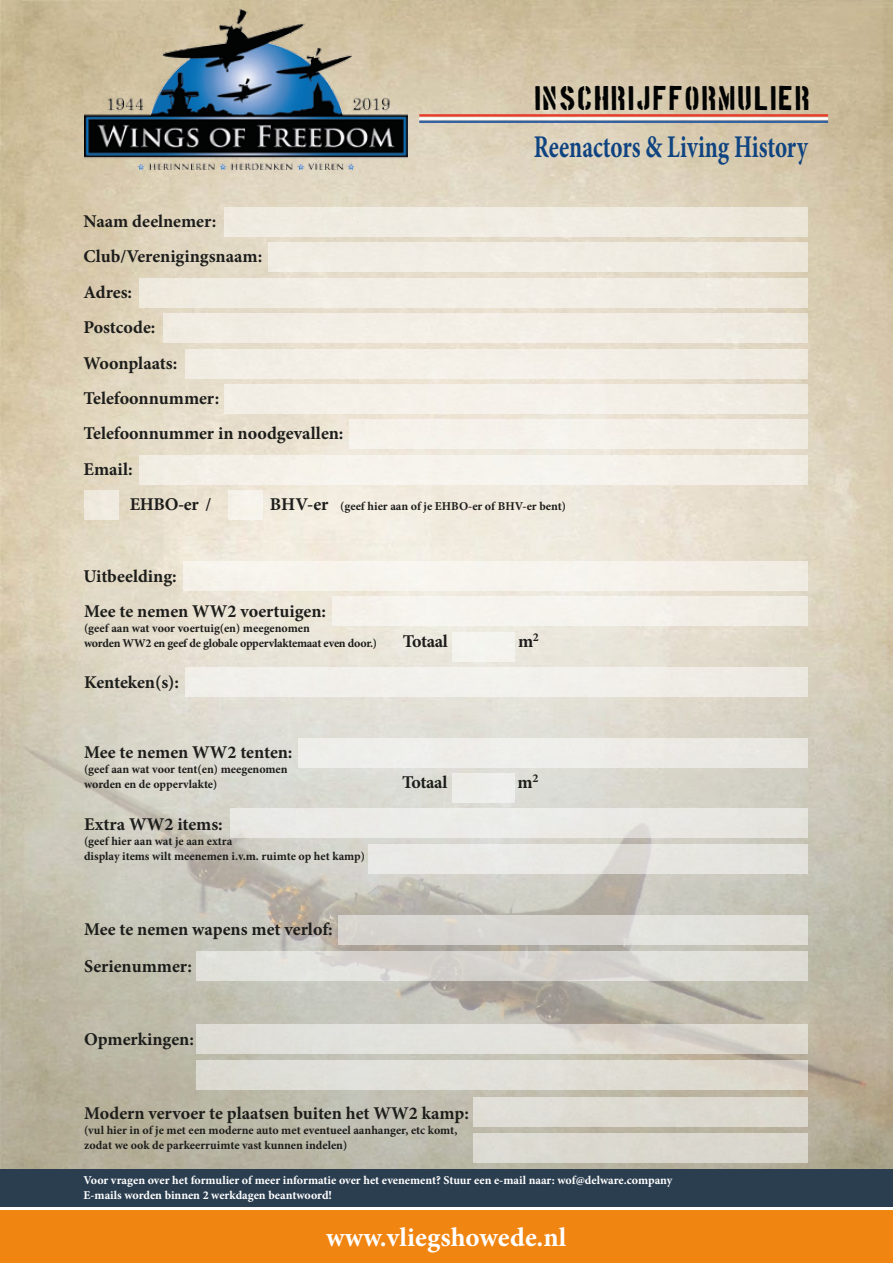
<style>
.page{position:relative;width:893px;height:1263px;background:#fff}
.page>*{position:absolute;margin:0;border:0;box-sizing:border-box;transform-origin:0 0}
.t1{font:700 31.65px "Minion Pro";color:#104481;scale:.73 1}
.t2{font:700 27px "Minion Pro";letter-spacing:.005em;color:#fff}
.t3{font:27px "Boston Traffic";letter-spacing:.05em;color:#020303}
.t4{font:700 18px/35.4px "Minion Pro";letter-spacing:-.005em;color:#1d1d1b}
.t5{font:700 12px/15px "Minion Pro";letter-spacing:-.005em;color:#1d1d1b}
.t6{font:700 12px/15px "Minion Pro";letter-spacing:-.005em;color:#fff}
.s1{font-size:18px}
</style>
<div class="page">
<img style="left:0;top:0;width:893px;height:552px">
<hr style="left:419px;top:114px;width:409px;height:3px;background:#e73c2c">
<hr style="left:419px;top:117px;width:409px;height:3px;background:#fff">
<hr style="left:419px;top:121px;width:409px;height:2px;background:#3661a2">
<div style="left:224px;top:207px;width:584px;height:30px;background:#efebe1"></div>
<div style="left:268px;top:243px;width:540px;height:29px;background:#f0ece3"></div>
<div style="left:139px;top:278px;width:669px;height:30px;background:#f1ede4"></div>
<div style="left:163px;top:313px;width:645px;height:30px;background:#f2ede5"></div>
<div style="left:185px;top:349px;width:623px;height:29px;background:#f3eee6"></div>
<div style="left:224px;top:384px;width:584px;height:30px;background:#f4efe7"></div>
<div style="left:350px;top:419px;width:458px;height:30px;background:#f4f0e9"></div>
<div style="left:139px;top:455px;width:669px;height:30px;background:#f5f1ea"></div>
<div style="left:84px;top:490px;width:34px;height:30px;background:#efeadf"></div>
<div style="left:228px;top:490px;width:34px;height:30px;background:#f6f2ea"></div>
<div style="left:184px;top:561px;width:624px;height:30px;background:#f6f3ed"></div>
<div style="left:333px;top:596px;width:475px;height:30px;background:#f5f2ec"></div>
<div style="left:452px;top:632px;width:62px;height:29px;background:#f4f4ee"></div>
<div style="left:452px;top:773px;width:62px;height:30px;background:#edede9"></div>
<div style="left:186px;top:667px;width:622px;height:30px;background:#f1efea"></div>
<div style="left:299px;top:738px;width:509px;height:29px;background:#edede9"></div>
<div style="left:230px;top:808px;width:578px;height:30px;background:#eaeae6"></div>
<svg style="left:368px;top:844px;width:440px;height:30px;background:#e6e5e1"></svg>
<div style="left:197px;top:951px;width:611px;height:30px;background:linear-gradient(to right,#dedcd8,#dad7d1)"></div>
<div style="left:339px;top:915px;width:469px;height:29px;background:linear-gradient(to right,#d4d1cd,#e2e1db)"></div>
<svg style="left:197px;top:1024px;width:611px;height:30px;background:#dedbd5"></svg>
<div style="left:197px;top:1060px;width:611px;height:30px;background:linear-gradient(to right,#e0e1db,#ddd8cd)"></div>
<div style="left:473px;top:1097px;width:335px;height:30px;background:#dddad1"></div>
<div style="left:473px;top:1133px;width:335px;height:30px;background:#dbd8cf"></div>
<div style="left:0;top:1205px;width:893px;height:58px;background:#f18511"></div>
<div style="left:0;top:1169px;width:893px;height:39px;background:#2b3e50"></div>
<hr style="left:0;top:1207px;width:893px;height:3px;background:#fff">
<img style="left:84px;top:10px;width:323px;height:159px">
<h2 class="t3" style="left:535px;top:85px;width:277px">INSCHRIJFFORMULIER</h2>
<h1 class="t1" style="left:534px;top:124px;width:377px">Reenactors &amp; Living History</h1>
<h3 class="t4" style="left:84px;top:203px;width:134px">Naam deelnemer:</h3>
<h3 class="t4" style="left:84px;top:239px;width:180px">Club/Verenigingsnaam:</h3>
<h3 class="t4" style="left:84px;top:274px;width:50px">Adres:</h3>
<h3 class="t4" style="left:84px;top:309px;width:73px">Postcode:</h3>
<h3 class="t4" style="left:84px;top:345px;width:95px">Woonplaats:</h3>
<h3 class="t4" style="left:84px;top:380px;width:137px">Telefoonnummer:</h3>
<h3 class="t4" style="left:84px;top:416px;width:261px">Telefoonnummer in noodgevallen:</h3>
<h3 class="t4" style="left:84px;top:451px;width:51px">Email:</h3>
<h3 class="t4" style="left:130px;top:487px;width:83px">EHBO-er /</h3>
<p class="t5" style="left:270px;top:499px;width:298px"><span class="s1">BHV-er</span> (geef hier aan of je EHBO-er of BHV-er bent)</p>
<h3 class="t4" style="left:84px;top:558px;width:244px">Uitbeelding:<br>Mee te nemen WW2 voertuigen:</h3>
<p class="t5" style="left:84px;top:621px;width:295px">(geef aan wat voor voertuig(en) meegenomen<br>worden WW2 en geef de globale oppervlaktemaat even door.)</p>
<h3 class="t4" style="left:403px;top:623px;width:47px">Totaal</h3>
<h3 class="t4" style="left:518px;top:623px;width:22px">m<sup>2</sup></h3>
<h3 class="t4" style="left:84px;top:665px;width:97px">Kenteken(s):</h3>
<h3 class="t4" style="left:84px;top:734px;width:210px">Mee te nemen WW2 tenten:</h3>
<p class="t5" style="left:84px;top:762px;width:205px">(geef aan wat voor tent(en) meegenomen worden en de oppervlakte)</p>
<h3 class="t4" style="left:402px;top:764px;width:47px">Totaal</h3>
<h3 class="t4" style="left:518px;top:764px;width:22px">m<sup>2</sup></h3>
<h3 class="t4" style="left:84px;top:806px;width:140px">Extra WW2 items:</h3>
<p class="t5" style="left:84px;top:833px;width:282px">(geef hier aan wat je aan extra<br>display items wilt meenemen i.v.m. ruimte op het kamp)</p>
<h3 class="t4" style="left:84px;top:910px;width:250px;line-height:37.5px">Mee te nemen wapens met verlof:<br>Serienummer:</h3>
<h3 class="t4" style="left:84px;top:1021px;width:111px">Opmerkingen:</h3>
<h3 class="t4" style="left:84px;top:1095px;width:386px">Modern vervoer te plaatsen buiten het WW2 kamp:</h3>
<p class="t5" style="left:84px;top:1122px;width:375px">(vul hier in of je met een moderne auto met eventueel aanhanger, etc komt, zodat we ook de parkeerruimte vast kunnen indelen)</p>
<p class="t6" style="left:84px;top:1173px;width:590px">Voor vragen over het formulier of meer informatie over het evenement? Stuur een e-mail naar: wof@delware.company<br>E-mails worden binnen 2 werkdagen beantwoord!</p>
<h2 class="t2" style="left:326px;top:1218px;width:242px">www.vliegshowede.nl</h2>
</div>
